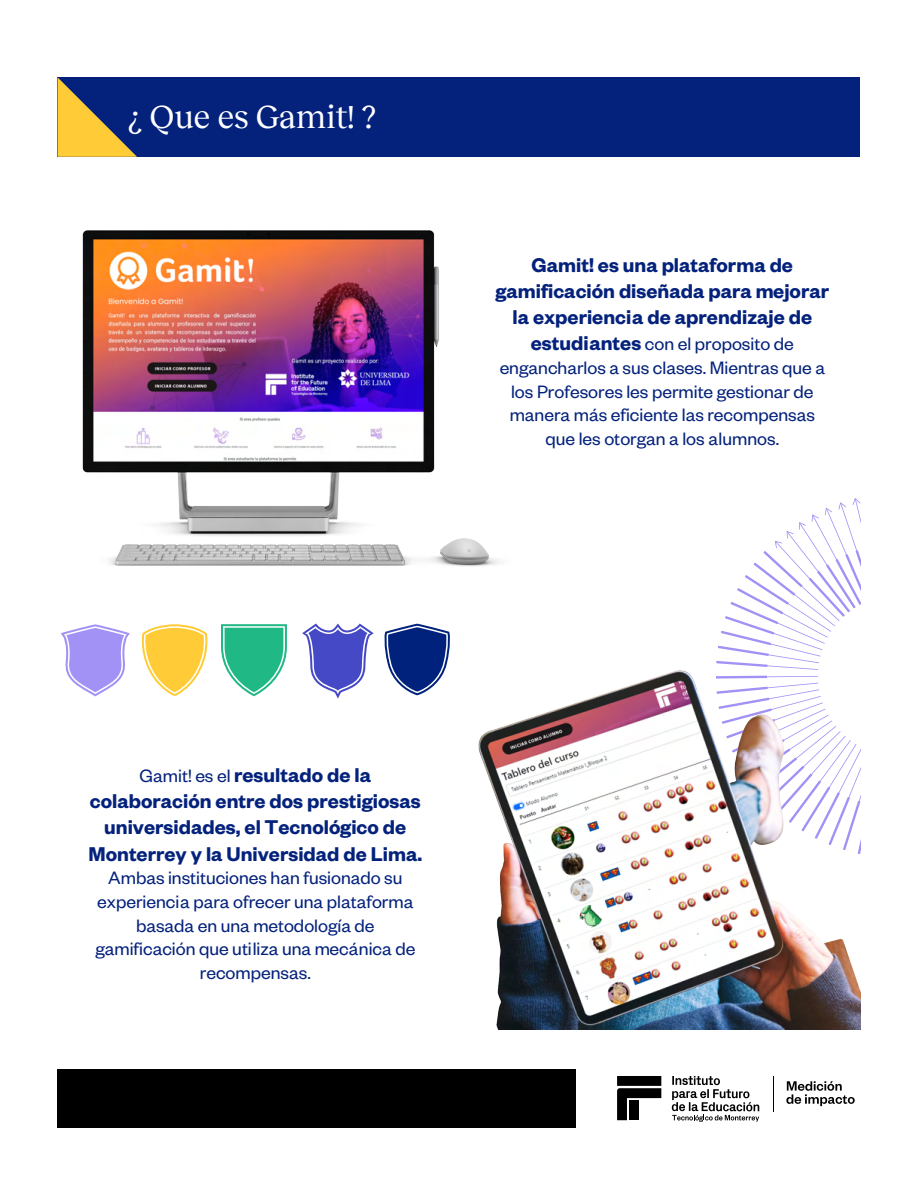
<style>
.page{position:relative;width:918px;height:1188px;background:#fff}
.page>*{position:absolute;margin:0;border:0;box-sizing:border-box;transform-origin:0 0}
.t1{font:32.85px "Reckless";color:#fff}
.t2{font:600 21.9px/26.2px "Founders Grotesk";color:#04227c;text-align:center}
.t3{font:19.65px/23.7px "Founders Grotesk";color:#04227c;text-align:center}
.s1{font-weight:600;font-size:21.9px}
.s2{font-weight:400;font-size:19.65px}
</style>
<div class="page">
<svg style="left:786px;top:1081px;width:69px;height:25px"></svg>
<hr style="left:773px;top:1076px;width:1px;height:35px;background:#000">
<svg style="left:672px;top:1076px;width:87px;height:46px"></svg>
<div style="left:617px;top:1076px;width:44px;height:10px;background:#000"></div>
<svg style="left:617px;top:1088px;width:44px;height:32px"></svg>
<div style="left:58px;top:1070px;width:518px;height:58px;background:#000"></div>
<div style="left:57px;top:77px;width:803px;height:80px;background:#04227c"></div>
<svg style="left:57px;top:77px;width:80px;height:80px"></svg>
<svg style="left:718px;top:498px;width:142px;height:163px"></svg>
<img style="left:82px;top:230px;width:418px;height:336px">
<img style="left:478px;top:661px;width:382px;height:368px">
<svg style="left:141px;top:624px;width:67px;height:72px"></svg>
<svg style="left:61px;top:624px;width:69px;height:72px"></svg>
<svg style="left:302px;top:623px;width:72px;height:76px"></svg>
<svg style="left:384px;top:624px;width:66px;height:71px"></svg>
<svg style="left:221px;top:624px;width:66px;height:72px"></svg>
<h1 class="t1" style="left:128px;top:93px;width:249px">¿ Que es Gamit! ?</h1>
<p class="t2" style="left:495px;top:250px;width:335px">Gamit! es una plataforma de gamificación diseñada para mejorar la experiencia de aprendizaje de</p>
<p class="t3" style="left:500px;top:331px;width:327px"><span class="s1">estudiantes</span> con el proposito de engancharlos a sus clases. Mientras que a los Profesores les permite gestionar de manera más eficiente las recompensas que les otorgan a los alumnos.</p>
<p class="t2" style="left:88px;top:761px;width:335px"><span class="s2">Gamit! es el</span> resultado de la colaboración entre dos prestigiosas universidades, el Tecnológico de Monterrey y la Universidad de Lima.</p>
<p class="t3" style="left:95px;top:865px;width:321px">Ambas instituciones han fusionado su experiencia para ofrecer una plataforma basada en una metodología de gamificación que utiliza una mecánica de recompensas.</p>
</div>
